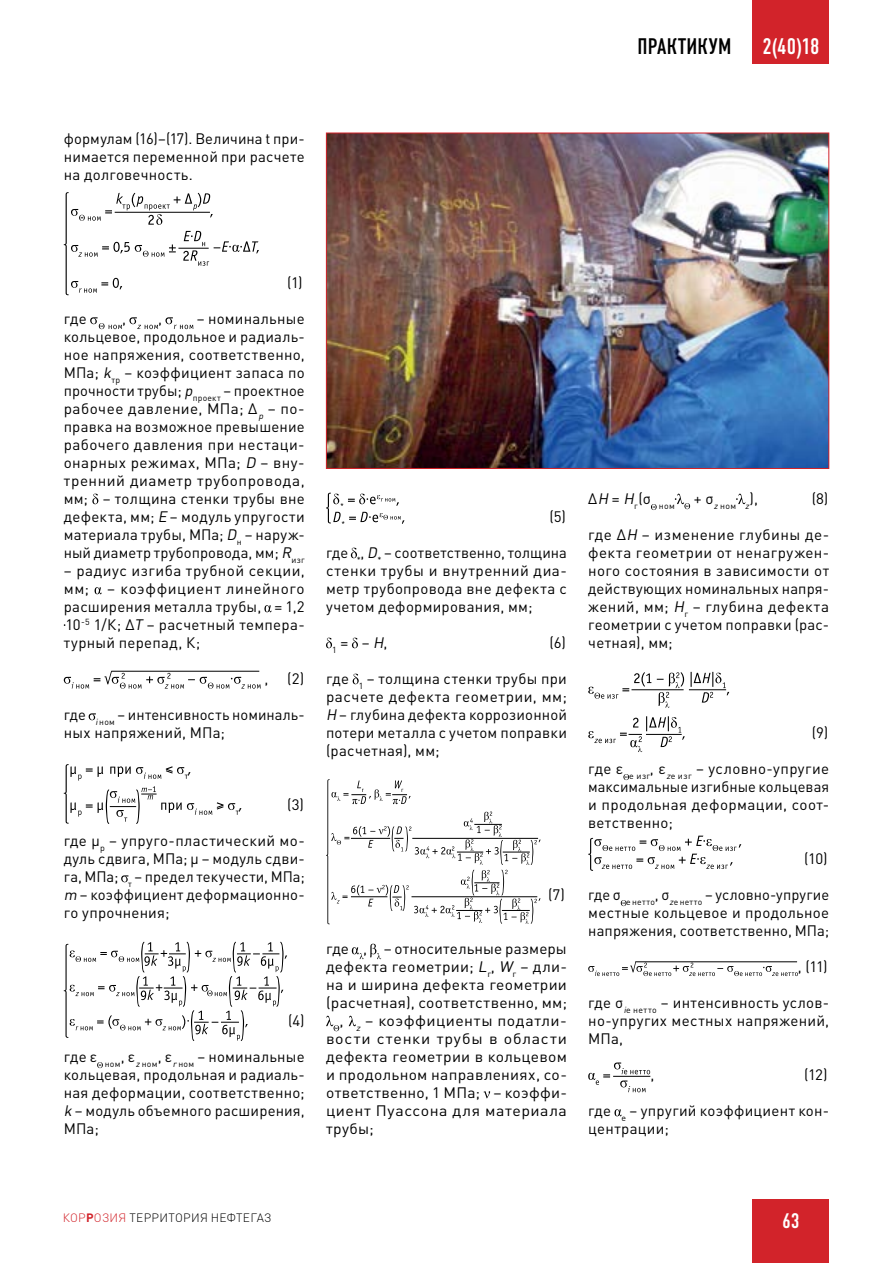
<style>
.page{position:relative;width:893px;height:1263px;background:#fff}
.page>*{position:absolute;margin:0;border:0;box-sizing:border-box;transform-origin:0 0}
.t1{font:22.5px "DIN Condensed C";letter-spacing:.02em;color:#000}
.t2{font:22.5px "DIN Condensed C";color:#fff}
.t3{font:21px "DIN Condensed C";color:#fff}
.t4{font:15px/18px "DIN Pro";letter-spacing:.02em;color:#000;text-align:justify}
.t5{font:15px "DIN Pro";letter-spacing:.02em;color:#000;scale:1.04 1}
.t6{font:15px "DIN Pro";letter-spacing:.02em;color:#000;scale:1.06 1}
.t7{font:15px "DIN Pro";letter-spacing:.055em;color:#000;scale:1.06 1}
.t8{font:300 12px "DIN Pro";letter-spacing:.02em;color:#000}
.s1{font-style:italic}
.s2{color:#d2232a}
.s3{font-weight:700;color:#d2232a}
</style>
<div class="page">
<div style="left:753px;top:1199px;width:76px;height:64px;background:#d2232a"></div>
<div style="left:753px;top:0;width:76px;height:64px;background:#d2232a"></div>
<svg style="left:64px;top:192px;width:195px;height:103px"></svg>
<hr style="left:115px;top:212px;width:95px;height:1px;background:#000">
<hr style="left:178px;top:248px;width:31px;height:1px;background:#000">
<svg style="left:90px;top:317px;width:32px;height:12px"></svg>
<svg style="left:129px;top:317px;width:29px;height:12px"></svg>
<svg style="left:165px;top:317px;width:28px;height:12px"></svg>
<svg style="left:92px;top:494px;width:6px;height:10px"></svg>
<svg style="left:95px;top:587px;width:7px;height:7px"></svg>
<svg style="left:264px;top:605px;width:8px;height:7px"></svg>
<svg style="left:64px;top:671px;width:197px;height:18px"></svg>
<hr style="left:111px;top:671px;width:148px;height:1px;background:#000">
<svg style="left:89px;top:713px;width:7px;height:7px"></svg>
<svg style="left:64px;top:764px;width:177px;height:60px"></svg>
<svg style="left:121px;top:875px;width:7px;height:7px"></svg>
<svg style="left:64px;top:942px;width:223px;height:99px"></svg>
<svg style="left:97px;top:1062px;width:6px;height:6px"></svg>
<svg style="left:326px;top:493px;width:78px;height:31px"></svg>
<svg style="left:351px;top:548px;width:6px;height:10px"></svg>
<svg style="left:326px;top:638px;width:6px;height:10px"></svg>
<svg style="left:352px;top:638px;width:6px;height:10px"></svg>
<svg style="left:353px;top:674px;width:6px;height:10px"></svg>
<svg style="left:326px;top:779px;width:215px;height:145px"></svg>
<svg style="left:352px;top:947px;width:12px;height:12px"></svg>
<svg style="left:370px;top:944px;width:11px;height:15px"></svg>
<svg style="left:326px;top:1016px;width:13px;height:15px"></svg>
<svg style="left:349px;top:1016px;width:7px;height:10px"></svg>
<svg style="left:483px;top:1091px;width:7px;height:7px"></svg>
<svg style="left:651px;top:504px;width:6px;height:6px"></svg>
<svg style="left:675px;top:494px;width:15px;height:15px"></svg>
<svg style="left:736px;top:494px;width:9px;height:10px"></svg>
<svg style="left:588px;top:672px;width:141px;height:36px"></svg>
<hr style="left:631px;top:689px;width:53px;height:1px;background:#000">
<svg style="left:588px;top:716px;width:97px;height:36px"></svg>
<hr style="left:646px;top:734px;width:36px;height:1px;background:#000">
<hr style="left:689px;top:689px;width:37px;height:1px;background:#000">
<svg style="left:623px;top:774px;width:6px;height:6px"></svg>
<svg style="left:588px;top:836px;width:153px;height:35px"></svg>
<svg style="left:621px;top:900px;width:5px;height:6px"></svg>
<svg style="left:588px;top:962px;width:210px;height:14px"></svg>
<hr style="left:635px;top:961px;width:162px;height:1px;background:#000">
<svg style="left:588px;top:1062px;width:62px;height:30px"></svg>
<svg style="left:614px;top:1109px;width:8px;height:7px"></svg>
<img style="left:328px;top:135px;width:499px;height:332px">
<p class="t4" style="left:64px;top:129px;width:242px">формулам (16)–(17). Величина t при&shy;нимается переменной при расчете на долговечность.</p>
<h1 class="t1" style="left:638px;top:34px;width:95px">ПРАКТИКУМ</h1>
<h1 class="t2" style="left:762px;top:34px;width:59px">2(40)18</h1>
<p class="t4" style="left:287px;top:273px;width:17px">(1)</p>
<p class="t4" style="left:64px;top:309px;width:242px;text-indent:133px">– номинальные кольцевое, продольное и радиаль&shy;ное напряжения, соответственно, МПа; <span class="s1">k</span><sub>тр</sub> – коэффициент запаса по прочности трубы; <span class="s1">p</span><sub>проект</sub> – проектное рабочее давление, МПа; ∆<sub>p</sub> – по&shy;правка на возможное превышение рабочего давления при нестаци&shy;онарных режимах, МПа; <span class="s1">D</span> – вну&shy;тренний диаметр трубопровода, мм; – толщина стенки трубы вне дефекта, мм; <span class="s1">E</span> – модуль упругости материала трубы, МПа; <span class="s1">D</span><sub>н</sub> – наруж&shy;ный диаметр трубопровода, мм; <span class="s1">R</span><sub>изг</sub></p>
<p class="t4" style="left:64px;top:561px;width:242px">– радиус изгиба трубной секции, мм; – коэффициент линейного расширения металла трубы, = 1,2<br>10<sup>-5</sup> 1/К; Δ<span class="s1">T</span> – расчетный темпера&shy;турный перепад, К;</p>
<p class="t4" style="left:264px;top:669px;width:5px">,</p>
<p class="t4" style="left:287px;top:669px;width:18px">(2)</p>
<p class="t4" style="left:64px;top:705px;width:242px">где <sub>i</sub><sub>ном</sub> – интенсивность номиналь&shy;ных напряжений, МПа;</p>
<p class="t4" style="left:64px;top:309px;width:24px">где</p>
<p class="t4" style="left:122px;top:309px;width:5px">,</p>
<p class="t4" style="left:158px;top:309px;width:5px">,</p>
<p class="t4" style="left:287px;top:795px;width:18px">(3)</p>
<p class="t4" style="left:64px;top:831px;width:242px">где μ<sub>р</sub> – упруго-пластический мо&shy;дуль сдвига, МПа; μ – модуль сдви&shy;га, МПа; <sub>т</sub> – предел текучести, МПа; <span class="s1">m</span> – коэффициент деформационно&shy;го упрочнения;</p>
<p class="t4" style="left:288px;top:1011px;width:18px">(4)</p>
<p class="t4" style="left:64px;top:1047px;width:242px">где ε <sub>ном</sub>, ε<sub>z</sub> <sub>ном</sub>, ε<sub>r</sub><sub>ном</sub> – номинальные кольцевая, продольная и радиаль&shy;ная деформации, соответственно; <span class="s1">k</span> – модуль объемного расширения, МПа;</p>
<p class="t4" style="left:549px;top:507px;width:18px">(5)</p>
<p class="t4" style="left:326px;top:543px;width:242px">где <sub>*</sub>, <span class="s1">D</span><sub>*</sub> – соответственно, толщина стенки трубы и внутренний диа&shy;метр трубопровода вне дефекта с учетом деформирования, мм;</p>
<p class="t4" style="left:332px;top:633px;width:57px"><sub>1</sub> = – <span class="s1">H</span>,</p>
<p class="t4" style="left:549px;top:633px;width:18px">(6)</p>
<p class="t4" style="left:326px;top:669px;width:242px">где <sub>1</sub> – толщина стенки трубы при расчете дефекта геометрии, мм; <span class="s1">H</span> – глубина дефекта коррозионной потери металла с учетом поправки (расчетная), мм;</p>
<p class="t4" style="left:548px;top:885px;width:18px">(7)</p>
<p class="t4" style="left:326px;top:939px;width:242px">где , – относительные размеры</p>
<p class="t5" style="left:326px;top:956px;width:233px">дефекта геометрии; <span class="s1">L</span><sub>г</sub>, <span class="s1">W</span><sub>г</sub> – дли-</p>
<p class="t5" style="left:326px;top:974px;width:233px">на и ширина дефекта геометрии</p>
<p class="t5" style="left:326px;top:992px;width:233px">(расчетная), соответственно, мм;</p>
<p class="t6" style="left:340px;top:1010px;width:216px">, <sub>z</sub> – коэффициенты податли-</p>
<p class="t7" style="left:326px;top:1028px;width:229px">вости стенки трубы в области</p>
<p class="t5" style="left:326px;top:1046px;width:233px">дефекта геометрии в кольцевом</p>
<p class="t5" style="left:326px;top:1064px;width:233px">и продольном направлениях, со-</p>
<p class="t5" style="left:326px;top:1082px;width:233px">ответственно, 1 МПа; – коэффи-</p>
<p class="t6" style="left:326px;top:1100px;width:229px">циент Пуассона для материала</p>
<p class="t5" style="left:326px;top:1118px;width:48px">трубы;</p>
<p class="t4" style="left:588px;top:489px;width:88px">∆<span class="s1">H</span> = <span class="s1">H</span><sub>г</sub>(σ <sub>ном</sub></p>
<p class="t4" style="left:694px;top:489px;width:66px">+ σ<sub>z</sub> <sub>ном</sub> <sub>z</sub>),</p>
<p class="t4" style="left:812px;top:489px;width:18px">(8)</p>
<p class="t4" style="left:588px;top:525px;width:242px">где ∆<span class="s1">H</span> – изменение глубины де&shy;фекта геометрии от ненагружен&shy;ного состояния в зависимости от действующих номинальных напря&shy;жений, мм; <span class="s1">H</span><sub>г</sub> – глубина дефекта геометрии с учетом поправки (рас&shy;четная), мм;</p>
<p class="t4" style="left:812px;top:723px;width:18px">(9)</p>
<p class="t4" style="left:588px;top:759px;width:242px">где ε <sub>е</sub> <sub>изг</sub>, ε<sub>z</sub><sub>е</sub> <sub>изг</sub> – условно-упругие максимальные изгибные кольцевая и продольная деформации, соот&shy;ветственно;</p>
<p class="t4" style="left:804px;top:849px;width:25px">(10)</p>
<p class="t4" style="left:588px;top:885px;width:242px">где σ <sub>е</sub> <sub>нетто</sub>, σ<sub>z</sub><sub>е</sub> <sub>нетто</sub> – условно-упругие местные кольцевое и продольное напряжения, соответственно, МПа;</p>
<p class="t4" style="left:798px;top:957px;width:31px">, (11)</p>
<p class="t4" style="left:588px;top:993px;width:242px">где σ<sub>i</sub><sub>е</sub> <sub>нетто</sub> – интенсивность услов&shy;но-упругих местных напряжений, МПа,</p>
<p class="t4" style="left:650px;top:1065px;width:5px">,</p>
<p class="t4" style="left:804px;top:1065px;width:25px">(12)</p>
<p class="t4" style="left:588px;top:1101px;width:242px">где <sub>е</sub> – упругий коэффициент кон&shy;центрации;</p>
<p class="t8" style="left:63px;top:1210px;width:211px"><span class="s2">КОР</span><span class="s3">Р</span><span class="s2">ОЗИЯ</span> ТЕРРИТОРИЯ НЕФТЕГАЗ</p>
<h2 class="t3" style="left:782px;top:1208px;width:19px">63</h2>
</div>
